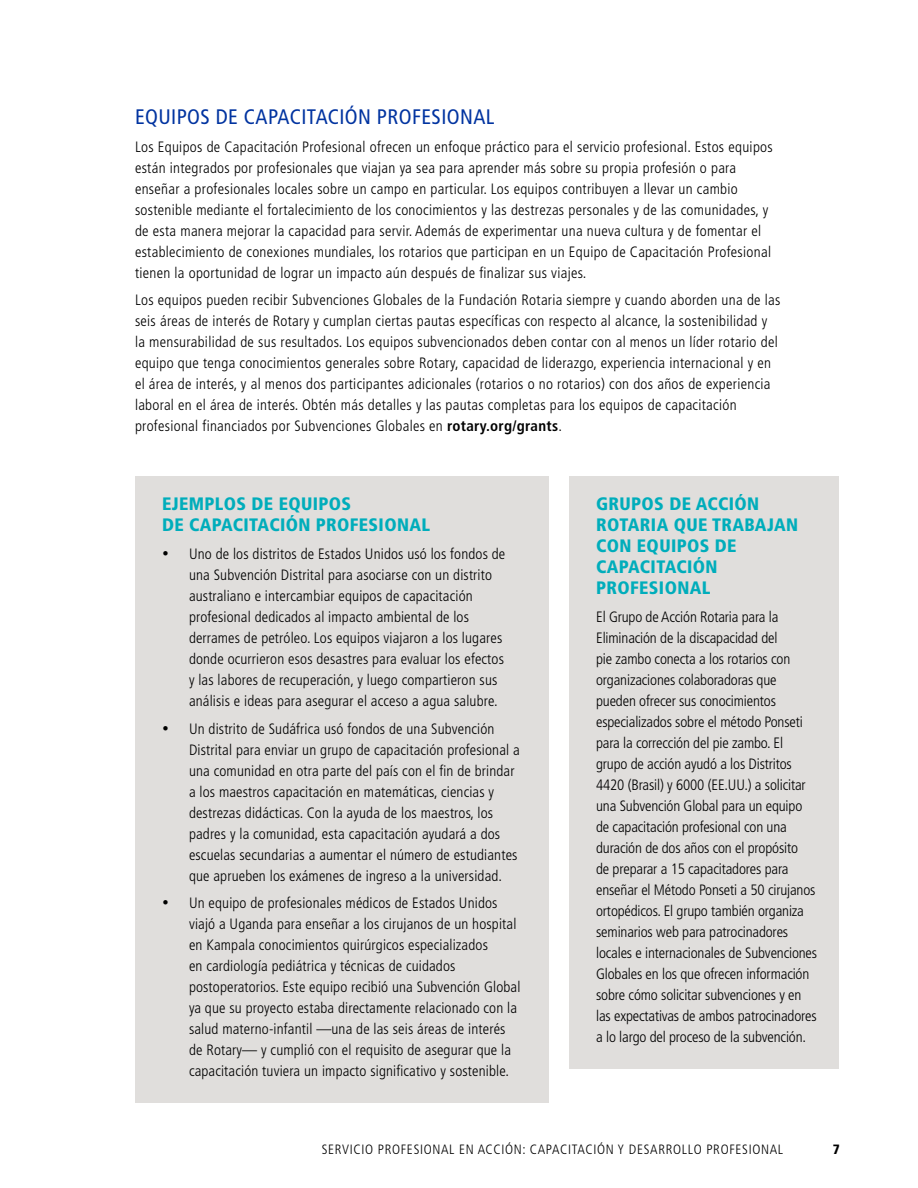
<style>
.page{position:relative;width:918px;height:1188px;background:#fff}
.page>*{position:absolute;margin:0;border:0;box-sizing:border-box;transform-origin:0 0}
.t1{font:condensed 21px "Frutiger LT Std";letter-spacing:.02em;color:#0033a0}
.t2{font:900 condensed 18px/21px "Frutiger LT Std";letter-spacing:.02em;color:#00adbb}
.t3{font:300 condensed 15px/21px "Frutiger LT Std";letter-spacing:.01em;color:#000}
.t4{font:300 condensed 15px/21px "Frutiger LT Std";letter-spacing:-.01em;color:#000}
.t5{font:300 condensed 13.5px "Frutiger LT Std";letter-spacing:.05em;color:#000}
.t6{font:900 condensed 13.5px "Frutiger LT Std";color:#000}
.s1{font-weight:700}
</style>
<div class="page">
<div style="left:135px;top:476px;width:414px;height:627px;background:#e0dedc"></div>
<div style="left:569px;top:476px;width:270px;height:593px;background:#e0dedc"></div>
<h1 class="t1" style="left:135px;top:104px;width:361px">EQUIPOS DE CAPACITACIÓN PROFESIONAL</h1>
<p class="t3" style="left:135px;top:136px;width:639px">Los Equipos de Capacitación Profesional ofrecen un enfoque práctico para el servicio profesional. Estos equipos están integrados por profesionales que viajan ya sea para aprender más sobre su propia profesión o para enseñar a profesionales locales sobre un campo en particular. Los equipos contribuyen a llevar un cambio sostenible mediante el fortalecimiento de los conocimientos y las destrezas personales y de las comunidades, y de esta manera mejorar la capacidad para servir. Además de experimentar una nueva cultura y de fomentar el establecimiento de conexiones mundiales, los rotarios que participan en un Equipo de Capacitación Profesional tienen la oportunidad de lograr un impacto aún después de finalizar sus viajes.</p>
<p class="t3" style="left:135px;top:290px;width:647px">Los equipos pueden recibir Subvenciones Globales de la Fundación Rotaria siempre y cuando aborden una de las seis áreas de interés de Rotary y cumplan ciertas pautas específicas con respecto al alcance, la sostenibilidad y la mensurabilidad de sus resultados. Los equipos subvencionados deben contar con al menos un líder rotario del equipo que tenga conocimientos generales sobre Rotary, capacidad de liderazgo, experiencia internacional y en el área de interés, y al menos dos participantes adicionales (rotarios o no rotarios) con dos años de experiencia laboral en el área de interés. Obtén más detalles y las pautas completas para los equipos de capacitación profesional financiados por Subvenciones Globales en <span class="s1">rotary.org/grants</span>.</p>
<p class="t2" style="left:162px;top:493px;width:270px">EJEMPLOS DE EQUIPOS<br>DE CAPACITACIÓN PROFESIONAL</p>
<p class="t3" style="left:189px;top:544px;width:318px;text-indent:-27px">• Uno de los distritos de Estados Unidos usó los fondos de una Subvención Distrital para asociarse con un distrito australiano e intercambiar equipos de capacitación profesional dedicados al impacto ambiental de los derrames de petróleo. Los equipos viajaron a los lugares donde ocurrieron esos desastres para evaluar los efectos y las labores de recuperación, y luego compartieron sus análisis e ideas para asegurar el acceso a agua salubre.</p>
<p class="t3" style="left:189px;top:718px;width:332px;text-indent:-27px">• Un distrito de Sudáfrica usó fondos de una Subvención Distrital para enviar un grupo de capacitación profesional a una comunidad en otra parte del país con el fin de brindar a los maestros capacitación en matemáticas, ciencias y destrezas didácticas. Con la ayuda de los maestros, los padres y la comunidad, esta capacitación ayudará a dos escuelas secundarias a aumentar el número de estudiantes que aprueben los exámenes de ingreso a la universidad.</p>
<p class="t3" style="left:189px;top:893px;width:333px;text-indent:-27px">• Un equipo de profesionales médicos de Estados Unidos viajó a Uganda para enseñar a los cirujanos de un hospital en Kampala conocimientos quirúrgicos especializados<br>en cardiología pediátrica y técnicas de cuidados postoperatorios. Este equipo recibió una Subvención Global ya que su proyecto estaba directamente relacionado con la salud materno-infantil —una de las seis áreas de interés de Rotary— y cumplió con el requisito de asegurar que la capacitación tuviera un impacto significativo y sostenible.</p>
<p class="t2" style="left:596px;top:493px;width:203px">GRUPOS DE ACCIÓN<br>ROTARIA QUE TRABAJAN<br>CON EQUIPOS DE<br>CAPACITACIÓN<br>PROFESIONAL</p>
<p class="t4" style="left:596px;top:607px;width:222px">El Grupo de Acción Rotaria para la Eliminación de la discapacidad del<br>pie zambo conecta a los rotarios con organizaciones colaboradoras que pueden ofrecer sus conocimientos especializados sobre el método Ponseti para la corrección del pie zambo. El grupo de acción ayudó a los Distritos 4420 (Brasil) y 6000 (EE.UU.) a solicitar una Subvención Global para un equipo de capacitación profesional con una duración de dos años con el propósito<br>de preparar a 15 capacitadores para enseñar el Método Ponseti a 50 cirujanos ortopédicos. El grupo también organiza seminarios web para patrocinadores locales e internacionales de Subvenciones Globales en los que ofrecen información sobre cómo solicitar subvenciones y en las expectativas de ambos patrocinadores a lo largo del proceso de la subvención.</p>
<p class="t5" style="left:322px;top:1142px;width:463px">SERVICIO PROFESIONAL EN ACCIÓN: CAPACITACIÓN Y DESARROLLO PROFESIONAL</p>
<p class="t6" style="left:833px;top:1141px;width:9px">7</p>
</div>
